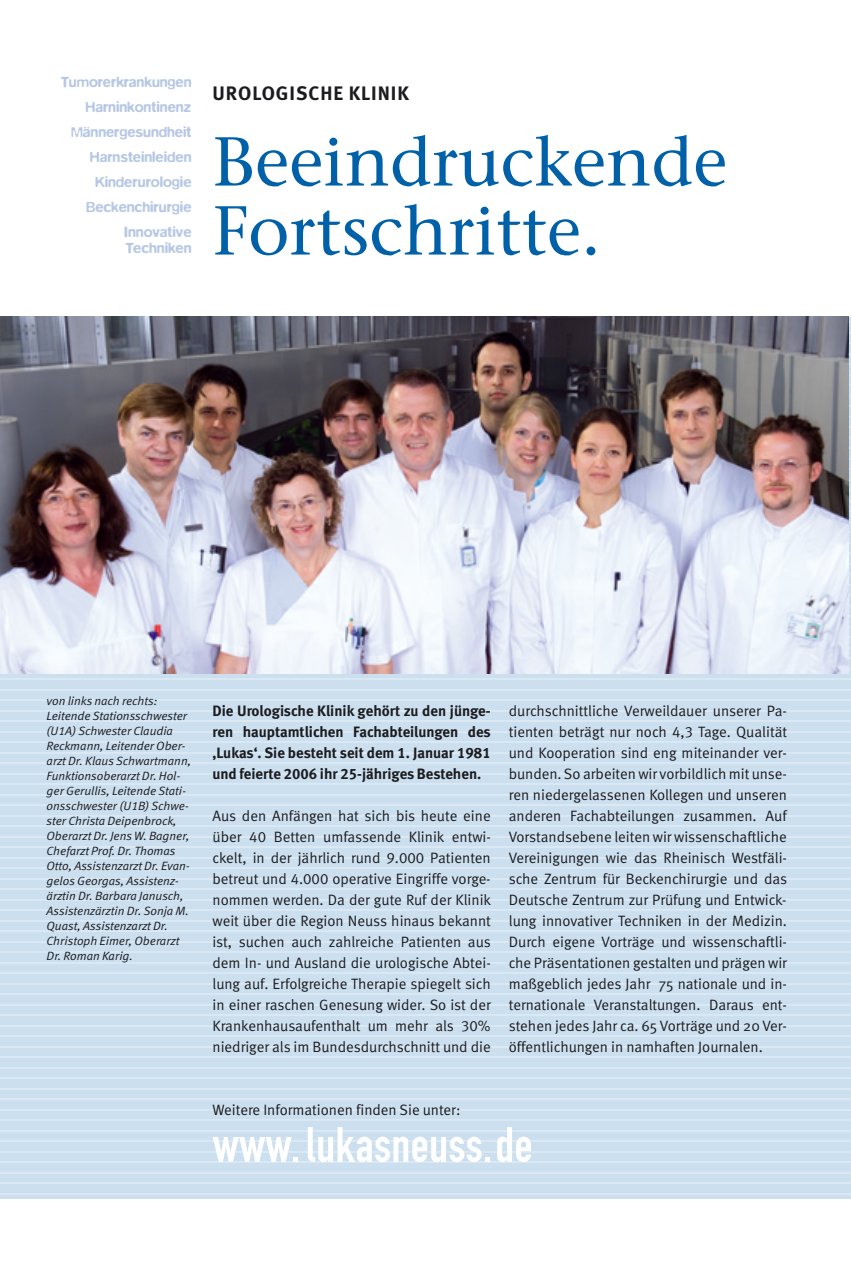
<style>
.page{position:relative;width:851px;height:1263px;background:#fff}
.page>*{position:absolute;margin:0;border:0;box-sizing:border-box;transform-origin:0 0}
.t1{font:69px/69px "Stone Serif";color:#0061a9}
.t2{font:52.2px "Fette Eng D";color:#fff}
.t3{font:19.5px "Meta Bold LF";letter-spacing:.05em;color:#1b1c20}
.t4{font:15px/21px "Meta Normal LF";color:#1b1c20;text-align:justify}
.t5{font:15px/21px "Meta Normal";color:#1b1c20;text-align:justify}
.t6{font:15px/21px "Meta Bold LF";color:#1b1c20;text-align:justify}
.t7{font:500 15px/25px "Blur";color:#b7c8e5;text-align:right}
.t8{font:italic 12px/15px "Meta Normal LF";color:#1b1c20}
</style>
<div class="page">
<div style="left:0;top:317px;width:850px;height:882px;background:#ccdfef"></div>
<hr style="left:0;top:332px;width:850px;height:1px;background:#dae8f3">
<hr style="left:0;top:321px;width:850px;height:2px;background:#dae8f3">
<hr style="left:0;top:342px;width:850px;height:2px;background:#dae8f3">
<hr style="left:0;top:353px;width:850px;height:1px;background:#dae8f3">
<hr style="left:0;top:363px;width:850px;height:2px;background:#dae8f3">
<hr style="left:0;top:374px;width:850px;height:1px;background:#dae8f3">
<hr style="left:0;top:384px;width:850px;height:2px;background:#dae8f3">
<hr style="left:0;top:395px;width:850px;height:1px;background:#dae8f3">
<hr style="left:0;top:405px;width:850px;height:2px;background:#dae8f3">
<hr style="left:0;top:416px;width:850px;height:1px;background:#dae8f3">
<hr style="left:0;top:426px;width:850px;height:2px;background:#dae8f3">
<hr style="left:0;top:437px;width:850px;height:1px;background:#dae8f3">
<hr style="left:0;top:447px;width:850px;height:2px;background:#dae8f3">
<hr style="left:0;top:458px;width:850px;height:1px;background:#dae8f3">
<hr style="left:0;top:468px;width:850px;height:2px;background:#dae8f3">
<hr style="left:0;top:479px;width:850px;height:1px;background:#dae8f3">
<hr style="left:0;top:489px;width:850px;height:2px;background:#dae8f3">
<hr style="left:0;top:500px;width:850px;height:1px;background:#dae8f3">
<hr style="left:0;top:510px;width:850px;height:2px;background:#dae8f3">
<hr style="left:0;top:521px;width:850px;height:1px;background:#dae8f3">
<hr style="left:0;top:531px;width:850px;height:2px;background:#dae8f3">
<hr style="left:0;top:542px;width:850px;height:1px;background:#dae8f3">
<hr style="left:0;top:552px;width:850px;height:2px;background:#dae8f3">
<hr style="left:0;top:563px;width:850px;height:1px;background:#dae8f3">
<hr style="left:0;top:573px;width:850px;height:2px;background:#dae8f3">
<hr style="left:0;top:584px;width:850px;height:1px;background:#dae8f3">
<hr style="left:0;top:594px;width:850px;height:2px;background:#dae8f3">
<hr style="left:0;top:605px;width:850px;height:1px;background:#dae8f3">
<hr style="left:0;top:615px;width:850px;height:2px;background:#dae8f3">
<hr style="left:0;top:626px;width:850px;height:1px;background:#dae8f3">
<hr style="left:0;top:636px;width:850px;height:2px;background:#dae8f3">
<hr style="left:0;top:647px;width:850px;height:1px;background:#dae8f3">
<hr style="left:0;top:657px;width:850px;height:2px;background:#dae8f3">
<hr style="left:0;top:668px;width:850px;height:1px;background:#dae8f3">
<hr style="left:0;top:678px;width:850px;height:2px;background:#dae8f3">
<hr style="left:0;top:689px;width:850px;height:1px;background:#dae8f3">
<hr style="left:0;top:699px;width:850px;height:2px;background:#dae8f3">
<hr style="left:0;top:710px;width:850px;height:1px;background:#dae8f3">
<hr style="left:0;top:720px;width:850px;height:2px;background:#dae8f3">
<hr style="left:0;top:731px;width:850px;height:1px;background:#dae8f3">
<hr style="left:0;top:741px;width:850px;height:2px;background:#dae8f3">
<hr style="left:0;top:752px;width:850px;height:1px;background:#dae8f3">
<hr style="left:0;top:762px;width:850px;height:2px;background:#dae8f3">
<hr style="left:0;top:773px;width:850px;height:1px;background:#dae8f3">
<hr style="left:0;top:783px;width:850px;height:2px;background:#dae8f3">
<hr style="left:0;top:794px;width:850px;height:1px;background:#dae8f3">
<hr style="left:0;top:804px;width:850px;height:2px;background:#dae8f3">
<hr style="left:0;top:815px;width:850px;height:1px;background:#dae8f3">
<hr style="left:0;top:825px;width:850px;height:2px;background:#dae8f3">
<hr style="left:0;top:836px;width:850px;height:1px;background:#dae8f3">
<hr style="left:0;top:846px;width:850px;height:2px;background:#dae8f3">
<hr style="left:0;top:857px;width:850px;height:1px;background:#dae8f3">
<hr style="left:0;top:867px;width:850px;height:2px;background:#dae8f3">
<hr style="left:0;top:878px;width:850px;height:1px;background:#dae8f3">
<hr style="left:0;top:888px;width:850px;height:2px;background:#dae8f3">
<hr style="left:0;top:899px;width:850px;height:1px;background:#dae8f3">
<hr style="left:0;top:909px;width:850px;height:2px;background:#dae8f3">
<hr style="left:0;top:920px;width:850px;height:1px;background:#dae8f3">
<hr style="left:0;top:930px;width:850px;height:2px;background:#dae8f3">
<hr style="left:0;top:941px;width:850px;height:1px;background:#dae8f3">
<hr style="left:0;top:951px;width:850px;height:2px;background:#dae8f3">
<hr style="left:0;top:962px;width:850px;height:1px;background:#dae8f3">
<hr style="left:0;top:972px;width:850px;height:2px;background:#dae8f3">
<hr style="left:0;top:983px;width:850px;height:1px;background:#dae8f3">
<hr style="left:0;top:993px;width:850px;height:2px;background:#dae8f3">
<hr style="left:0;top:1004px;width:850px;height:1px;background:#dae8f3">
<hr style="left:0;top:1014px;width:850px;height:2px;background:#dae8f3">
<hr style="left:0;top:1025px;width:850px;height:1px;background:#dae8f3">
<hr style="left:0;top:1035px;width:850px;height:2px;background:#dae8f3">
<hr style="left:0;top:1046px;width:850px;height:1px;background:#dae8f3">
<hr style="left:0;top:1056px;width:850px;height:2px;background:#dae8f3">
<hr style="left:0;top:1067px;width:850px;height:1px;background:#dae8f3">
<hr style="left:0;top:1077px;width:850px;height:2px;background:#dae8f3">
<hr style="left:0;top:1088px;width:850px;height:1px;background:#dae8f3">
<hr style="left:0;top:1098px;width:850px;height:2px;background:#dae8f3">
<hr style="left:0;top:1109px;width:850px;height:1px;background:#dae8f3">
<hr style="left:0;top:1119px;width:850px;height:2px;background:#dae8f3">
<hr style="left:0;top:1130px;width:850px;height:1px;background:#dae8f3">
<hr style="left:0;top:1140px;width:850px;height:2px;background:#dae8f3">
<hr style="left:0;top:1151px;width:850px;height:1px;background:#dae8f3">
<hr style="left:0;top:1161px;width:850px;height:2px;background:#dae8f3">
<hr style="left:0;top:1172px;width:850px;height:1px;background:#dae8f3">
<hr style="left:0;top:1182px;width:850px;height:2px;background:#dae8f3">
<hr style="left:0;top:1193px;width:850px;height:1px;background:#dae8f3">
<img style="left:0;top:316px;width:848px;height:358px">
<p class="t7" style="left:61px;top:70px;width:132px">Tumorerkrankungen<br>Harninkontinenz<br>Männergesundheit<br>Harnsteinleiden<br>Kinderurologie<br>Beckenchirurgie<br>Innovative</p>
<p class="t7" style="left:125px;top:237px;width:67px">Techniken</p>
<h3 class="t3" style="left:212px;top:85px;width:198px">UROLOGISCHE KLINIK</h3>
<h1 class="t1" style="left:212px;top:134px;width:516px">Beeindruckende<br>Fortschritte.</h1>
<p class="t8" style="left:47px;top:694px;width:146px">von links nach rechts:<br>Leitende Stationsschwester (U1A) Schwester Claudia<br>Reckmann, Leitender Ober&shy;arzt Dr. Klaus Schwartmann,<br>Funktionsoberarzt Dr. Hol&shy;ger Gerullis, Leitende Stati&shy;onsschwester (U1B) Schwe&shy;ster Christa Deipenbrock,<br>Oberarzt Dr. Jens W. Bagner,<br>Chefarzt Prof. Dr. Thomas<br>Otto, Assistenzarzt Dr. Evan&shy;gelos Georgas, Assistenz&shy;ärztin Dr. Barbara Janusch,<br>Assistenzärztin Dr. Sonja M.<br>Quast, Assistenzarzt Dr.<br>Christoph Eimer, Oberarzt<br>Dr. Roman Karig.</p>
<p class="t6" style="left:212px;top:701px;width:280px">Die Urologische Klinik gehört zu den jünge&shy;ren haupt amtlichen Fachabteilungen des ‚Lukas‘. Sie besteht seit dem 1. Januar 1981 und feierte 2006 ihr 25-jähriges Bestehen.</p>
<p class="t4" style="left:212px;top:806px;width:280px">Aus den Anfängen hat sich bis heute eine über 40 Betten umfassende Klinik entwi&shy;ckelt, in der jährlich rund 9.000 Patienten betreut und 4.000 operative Eingriffe vorge&shy;nommen werden. Da der gute Ruf der Klinik weit über die Region Neuss hinaus bekannt ist, suchen auch zahlreiche Patienten aus dem In- und Ausland die urologische Abtei&shy;lung auf. Erfolgreiche Therapie spiegelt sich in einer raschen Genesung wider. So ist der Krankenhausaufenthalt um mehr als 30% niedriger als im Bundesdurchschnitt und die</p>
<p class="t4" style="left:508px;top:701px;width:280px">durchschnittliche Verweildauer unserer Pa&shy;tienten beträgt nur noch 4,3 Tage. Qualität und Kooperation sind eng miteinander ver&shy;bunden. So arbeiten wir vorbildlich mit unse&shy;ren niedergelassenen Kollegen und unseren anderen Fachabteilungen zusammen. Auf Vorstandsebene leiten wir wissenschaftliche Vereinigungen wie das Rheinisch Westfäli&shy;sche Zentrum für Beckenchirurgie und das Deutsche Zentrum zur Prüfung und Entwick&shy;lung innovativer Techniken in der Medizin.</p>
<p class="t5" style="left:508px;top:932px;width:280px">Durch eigene Vorträge und wissenschaftli&shy;che Präsentationen gestalten und prägen wir maßgeblich jedes Jahr 75 nationale und in&shy;ternationale Veranstaltungen. Daraus ent&shy;stehen jedes Jahr ca. 65 Vorträge und 20 Ver&shy;öffentlichungen in namhaften Journalen.</p>
<p class="t4" style="left:212px;top:1100px;width:249px">Weitere Informationen finden Sie unter:</p>
<h2 class="t2" style="left:212px;top:1127px;width:321px">www.lukasneuss.de</h2>
</div>
